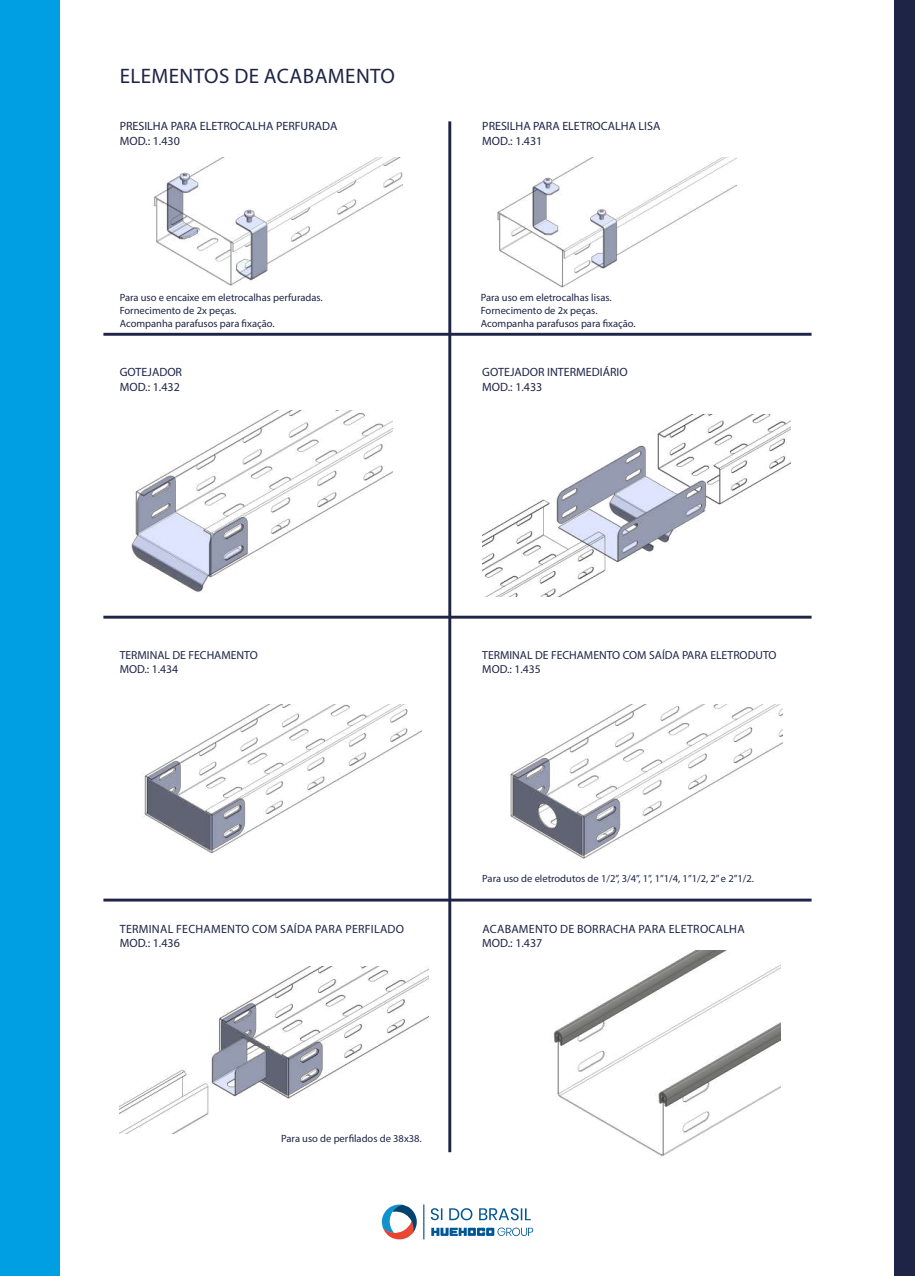
<style>
.page{position:relative;width:915px;height:1276px;background:#fff}
.page>*{position:absolute;margin:0;border:0;box-sizing:border-box;transform-origin:0 0}
.t1{font:21px "Myriad Pro";letter-spacing:.02em;color:#1e2446}
.t2{font:12px/14.4px "Myriad Pro";color:#1e2446}
.t3{font:12px/14.4px "Myriad Pro";letter-spacing:.02em;color:#1e2446}
.t4{font:11.7px/14px "Myriad Pro";color:#1e2446}
.t5{font:10.5px/12.6px "Myriad Pro";color:#1e2446}
</style>
<div class="page">
<div style="left:0;top:0;width:59px;height:1276px;background:#009fe3"></div>
<img style="left:153px;top:157px;width:249px;height:129px">
<img style="left:131px;top:410px;width:261px;height:183px">
<img style="left:482px;top:414px;width:308px;height:182px">
<img style="left:144px;top:704px;width:277px;height:150px">
<img style="left:120px;top:966px;width:308px;height:168px">
<img style="left:553px;top:951px;width:227px;height:206px">
<img style="left:497px;top:157px;width:239px;height:131px">
<img style="left:510px;top:704px;width:272px;height:155px">
<hr style="left:448px;top:121px;width:3px;height:1031px;background:#1e2446">
<hr style="left:103px;top:333px;width:708px;height:3px;background:#1e2446">
<hr style="left:103px;top:616px;width:708px;height:2px;background:#1e2446">
<hr style="left:103px;top:898px;width:708px;height:3px;background:#1e2446">
<svg style="left:430px;top:1208px;width:12px;height:13px"></svg>
<svg style="left:381px;top:1204px;width:36px;height:35px"></svg>
<hr style="left:423px;top:1204px;width:1px;height:35px;background:#005796">
<svg style="left:449px;top:1208px;width:23px;height:12px"></svg>
<svg style="left:431px;top:1227px;width:102px;height:9px"></svg>
<svg style="left:479px;top:1208px;width:51px;height:12px"></svg>
<div style="left:894px;top:0;width:20px;height:1276px;background:#1e2446"></div>
<h1 class="t1" style="left:120px;top:63px;width:277px">ELEMENTOS DE ACABAMENTO</h1>
<p class="t2" style="left:120px;top:119px;width:219px">PRESILHA PARA ELETROCALHA PERFURADA<br>MOD.: 1.430</p>
<p class="t2" style="left:482px;top:119px;width:179px">PRESILHA PARA ELETROCALHA LISA<br>MOD.: 1.431</p>
<p class="t5" style="left:120px;top:291px;width:204px">Para uso e encaixe em eletrocalhas perfuradas.<br>Fornecimento de 2x peças.<br>Acompanha parafusos para fixação.</p>
<p class="t5" style="left:480px;top:291px;width:156px">Para uso em eletrocalhas lisas.<br>Fornecimento de 2x peças.<br>Acompanha parafusos para fixação.</p>
<p class="t2" style="left:120px;top:365px;width:64px">GOTEJADOR<br>MOD.: 1.432</p>
<p class="t2" style="left:482px;top:365px;width:147px">GOTEJADOR INTERMEDIÁRIO<br>MOD.: 1.433</p>
<p class="t4" style="left:120px;top:648px;width:139px">TERMINAL DE FECHAMENTO<br>MOD.: 1.434</p>
<p class="t4" style="left:482px;top:648px;width:295px">TERMINAL DE FECHAMENTO COM SAÍDA PARA ELETRODUTO<br>MOD.: 1.435</p>
<p class="t3" style="left:120px;top:921px;width:286px">TERMINAL FECHAMENTO COM SAÍDA PARA PERFILADO<br>MOD.: 1.436</p>
<p class="t5" style="left:482px;top:871px;width:273px">Para uso de eletrodutos de 1/2”, 3/4”, 1”, 1”1/4, 1”1/2, 2” e 2”1/2.</p>
<p class="t3" style="left:482px;top:921px;width:264px">ACABAMENTO DE BORRACHA PARA ELETROCALHA<br>MOD.: 1.437</p>
<p class="t5" style="left:281px;top:1131px;width:142px">Para uso de perfilados de 38x38.</p>
</div>
